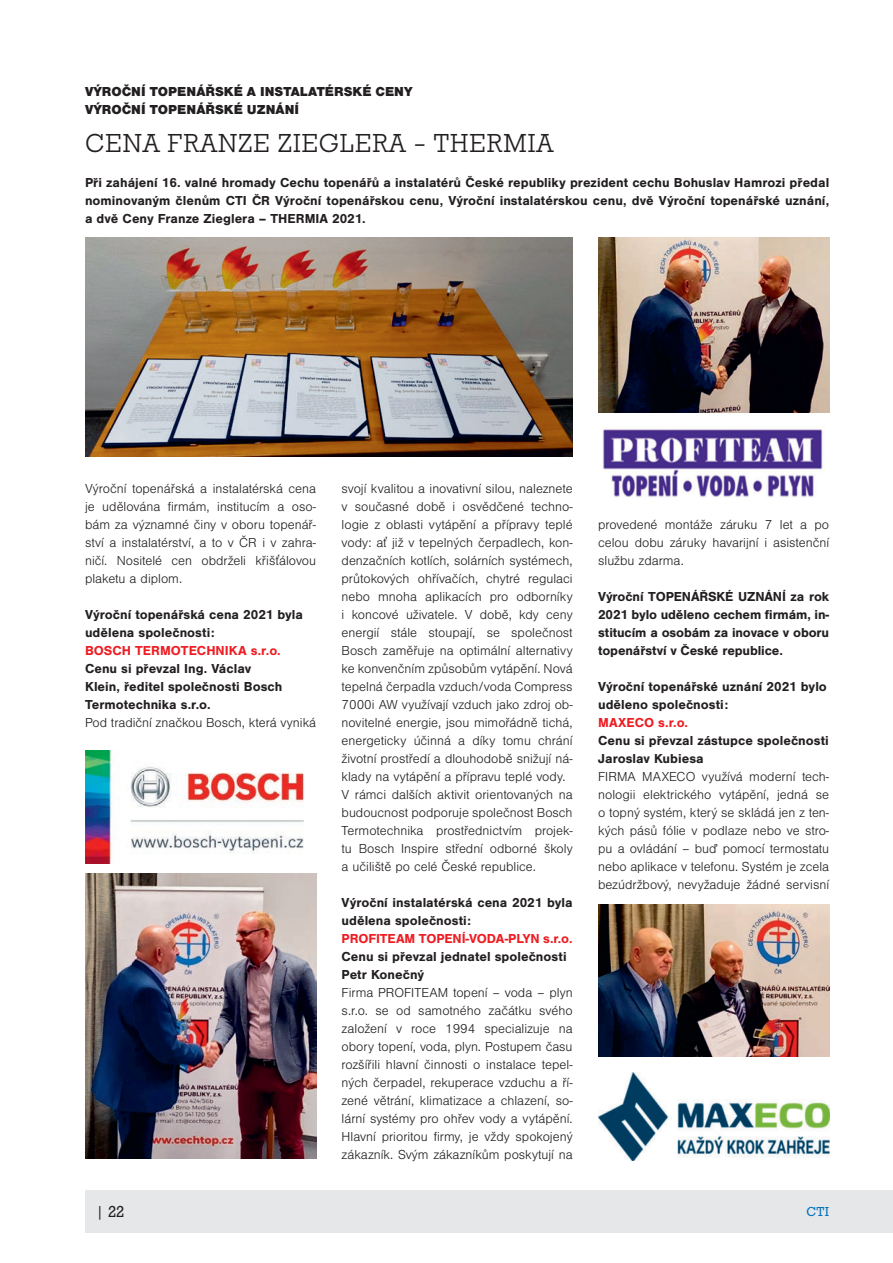
<style>
.page{position:relative;width:893px;height:1263px;background:#fff}
.page>*{position:absolute;margin:0;border:0;box-sizing:border-box;transform-origin:0 0}
.t1{font:300 27px "Roctus TOT";letter-spacing:.015em;color:#231f20}
.t2{font:16.5px "Roctus TOT";color:#231f20}
.t3{font:300 13.5px/18px "Nimbus San";color:#231f20;text-align:justify}
.t4{font:700 13.5px/18px "Nimbus San";color:#231f20}
.t5{font:700 13.5px "Nimbus San";color:#ee1d23}
.t6{font:900 13.5px/18px "Nimbus San";color:#231f20}
.t7{font:13.5px "Roctus TOT";color:#0072bc}
</style>
<div class="page">
<div style="left:85px;top:1191px;width:808px;height:42px;background:#e6e7e9"></div>
<img style="left:85px;top:874px;width:231px;height:285px">
<img style="left:85px;top:237px;width:488px;height:220px">
<img style="left:85px;top:751px;width:219px;height:113px">
<img style="left:598px;top:905px;width:231px;height:152px">
<img style="left:602px;top:428px;width:221px;height:70px">
<img style="left:598px;top:1073px;width:231px;height:88px">
<img style="left:598px;top:237px;width:231px;height:175px">
<p class="t6" style="left:85px;top:83px;width:329px">VÝROČNÍ TOPENÁŘSKÉ A INSTALATÉRSKÉ CENY<br>VÝROČNÍ TOPENÁŘSKÉ UZNÁNÍ</p>
<h1 class="t1" style="left:85px;top:128px;width:470px">CENA FRANZE ZIEGLERA – THERMIA</h1>
<p class="t4" style="left:85px;top:173px;width:746px;text-align:justify">Při zahájení 16. valné hromady Cechu topenářů a instalatérů České republiky prezident cechu Bohuslav Hamrozi předal nominovaným členům CTI ČR Výroční topenářskou cenu, Výroční instalatérskou cenu, dvě Výroční topenářské uznání, a dvě Ceny Franze Zieglera – THERMIA 2021.</p>
<p class="t3" style="left:85px;top:479px;width:233px">Výroční topenářská a instalatérská cena je udělována firmám, institucím a oso&shy;bám za významné činy v oboru topenář&shy;ství a instalatérství, a to v ČR i v zahra&shy;ničí. Nositelé cen obdrželi křišťálovou plaketu a diplom.</p>
<p class="t4" style="left:85px;top:605px;width:219px">Výroční topenářská cena 2021 byla udělena společnosti:</p>
<p class="t5" style="left:85px;top:642px;width:197px">BOSCH TERMOTECHNIKA s.r.o.</p>
<p class="t4" style="left:85px;top:659px;width:199px">Cenu si převzal Ing. Václav<br>Klein, ředitel společnosti Bosch<br>Termotechnika s.r.o.</p>
<p class="t3" style="left:85px;top:713px;width:233px">Pod tradiční značkou Bosch, která vyniká</p>
<p class="t2" style="left:96px;top:1203px;width:30px">| 22</p>
<p class="t3" style="left:342px;top:479px;width:233px;text-align:left">svojí kvalitou a inovativní silou, naleznete v současné době i osvědčené techno&shy;logie z oblasti vytápění a přípravy teplé vody: ať již v tepelných čerpadlech, kon&shy;denzačních kotlích, solárních systémech, průtokových ohřívačích, chytré regulaci nebo mnoha aplikacích pro odborníky i koncové uživatele. V době, kdy ceny energií stále stoupají, se společnost Bosch zaměřuje na optimální alternativy ke konvenčním způsobům vytápění. Nová tepelná čerpadla vzduch/voda Compress 7000i AW využívají vzduch jako zdroj ob&shy;novitelné energie, jsou mimořádně tichá, energeticky účinná a díky tomu chrání životní prostředí a dlouhodobě snižují ná&shy;klady na vytápění a přípravu teplé vody.<br>V rámci dalších aktivit orientovaných na budoucnost podporuje společnost Bosch Termotechnika prostřednictvím projek&shy;tu Bosch Inspire střední odborné školy a učiliště po celé České republice.</p>
<p class="t4" style="left:342px;top:893px;width:233px">Výroční instalatérská cena 2021 byla udělena společnosti:</p>
<p class="t5" style="left:342px;top:930px;width:233px">PROFITEAM TOPENÍ-VODA-PLYN s.r.o.</p>
<p class="t4" style="left:342px;top:947px;width:227px">Cenu si převzal jednatel společnosti<br>Petr Konečný</p>
<p class="t3" style="left:342px;top:983px;width:233px">Firma PROFITEAM topení – voda – plyn s.r.o. se od samotného začátku svého založení v roce 1994 specializuje na obory topení, voda, plyn. Postupem času rozšířili hlavní činnosti o instalace tepel&shy;ných čerpadel, rekuperace vzduchu a ří&shy;zené větrání, klimatizace a chlazení, so&shy;lární systémy pro ohřev vody a vytápění.<br>Hlavní prioritou firmy, je vždy spokojený zákazník. Svým zákazníkům poskytují na</p>
<p class="t3" style="left:598px;top:515px;width:233px">provedené montáže záruku 7 let a po celou dobu záruky havarijní i asistenční službu zdarma.</p>
<p class="t4" style="left:598px;top:587px;width:233px;text-align:justify">Výroční TOPENÁŘSKÉ UZNÁNÍ za rok 2021 bylo uděleno cechem firmám, in&shy;stitucím a osobám za inovace v oboru topenářství v České republice.</p>
<p class="t4" style="left:598px;top:677px;width:230px">Výroční topenářské uznání 2021 bylo uděleno společnosti:</p>
<p class="t5" style="left:598px;top:714px;width:91px">MAXECO s.r.o.</p>
<p class="t4" style="left:598px;top:731px;width:232px">Cenu si převzal zástupce společnosti<br>Jaroslav Kubiesa</p>
<p class="t3" style="left:598px;top:767px;width:233px">FIRMA MAXECO využívá moderní tech&shy;nologii elektrického vytápění, jedná se o topný systém, který se skládá jen z ten&shy;kých pásů fólie v podlaze nebo ve stro&shy;pu a ovládání – buď pomocí termostatu nebo aplikace v telefonu. Systém je zcela bezúdržbový, nevyžaduje žádné servisní</p>
<p class="t7" style="left:807px;top:1204px;width:24px">CTI</p>
</div>
